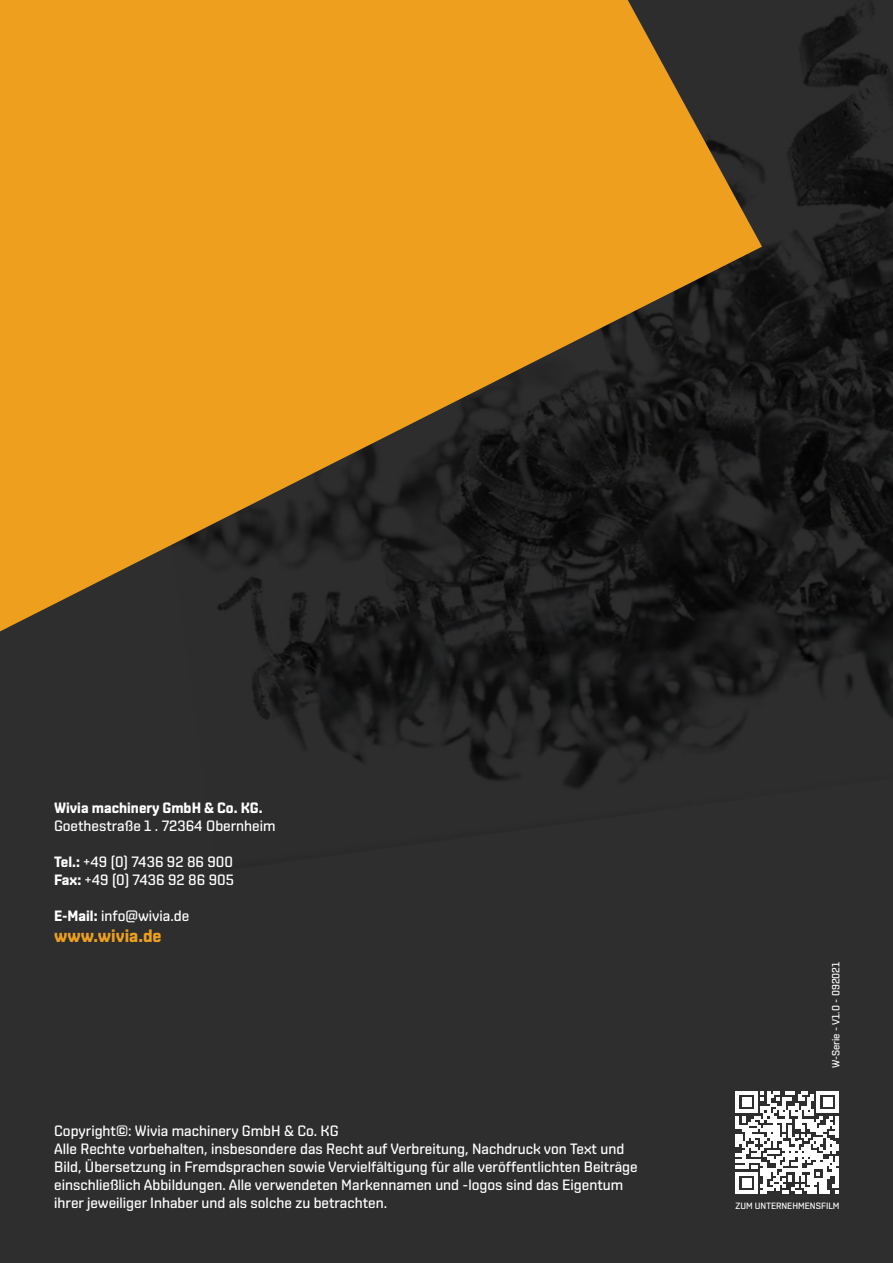
<style>
.page{position:relative;width:893px;height:1263px;background:#2e2e2e}
.page>*{position:absolute;margin:0;border:0;box-sizing:border-box;transform-origin:0 0}
.t1{font:700 18px "Shentox";color:#ed9f1d}
.t2{font:500 15px/18px "Shentox";color:#fff}
.t3{font:700 15px "Shentox";color:#fff}
.t4{font:500 10.5px "Shentox";color:#fff}
.t5{font:500 9.15px "Shentox";color:#fff}
.s1{font-weight:700}
</style>
<div class="page">
<img style="left:252px;top:1px;width:641px;height:788px">
<svg style="left:736px;top:1091px;width:102px;height:103px"></svg>
<svg style="left:0;top:0;width:762px;height:631px;fill:#ed9f1d"></svg>
<p class="t3" style="left:54px;top:799px;width:210px">Wivia machinery GmbH &amp; Co. KG.</p>
<p class="t2" style="left:54px;top:816px;width:223px">Goethestraße 1 . 72364 Obernheim</p>
<p class="t2" style="left:54px;top:852px;width:182px"><span class="s1">Tel.:</span> +49 (0) 7436 92 86 900<br><span class="s1">Fax:</span> +49 (0) 7436 92 86 905</p>
<p class="t2" style="left:54px;top:906px;width:137px"><span class="s1">E-Mail:</span> info@wivia.de</p>
<p class="t1" style="left:54px;top:925px;width:109px">www.wivia.de</p>
<p class="t2" style="left:54px;top:1122px;width:585px">Copyright©: Wivia machinery GmbH &amp; Co. KG<br>Alle Rechte vorbehalten, insbesondere das Recht auf Verbreitung, Nachdruck von Text und Bild, Übersetzung in Fremdsprachen sowie Vervielfältigung für alle veröffentlichten Beiträge einschließlich Abbildungen. Alle verwendeten Markennamen und -logos sind das Eigentum ihrer jeweiliger Inhaber und als solche zu betrachten.</p>
<p class="t4" style="left:830px;top:1068px;width:108px;rotate:-90deg">W-Serie - V1.0 - 092021</p>
<p class="t5" style="left:735px;top:1200px;width:106px">ZUM UNTERNEHMENSFILM</p>
</div>
